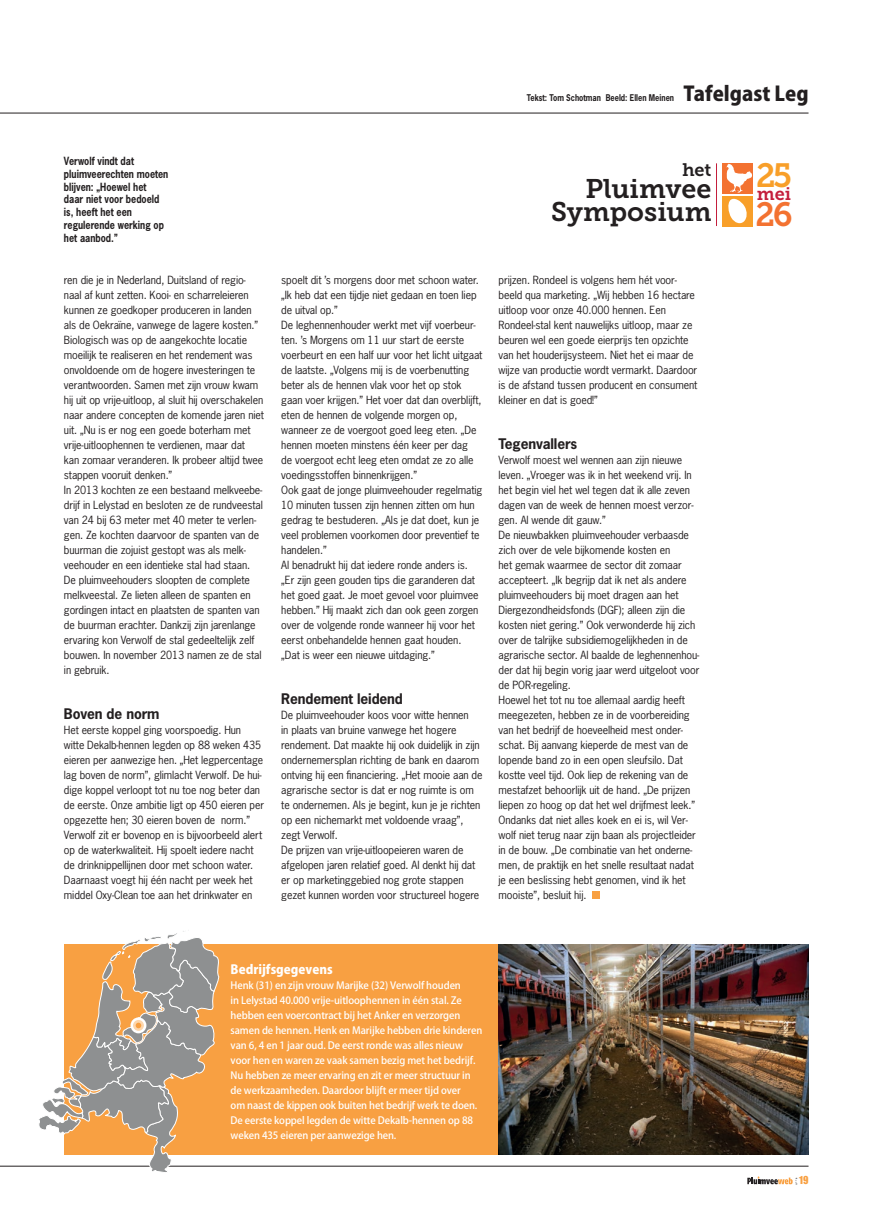
<style>
.page{position:relative;width:871px;height:1230px;background:#fff}
.page>*{position:absolute;margin:0;border:0;box-sizing:border-box;transform-origin:0 0}
.t1{font:33.5px "Museo Slab 700";color:#f37231}
.t2{font:26.88px/22.2px "Museo Slab 700";color:#231f20;text-align:right}
.t3{font:800 20px "Koz Go Pro";color:#231f20}
.t4{font:18px "Museo Slab 700";color:#c41e3c}
.t5{font:18px "Museo Slab 700";color:#231f20}
.t6{font:700 13.75px "News Gothic Std";letter-spacing:-.01em;color:#231f20}
.t7{font:800 12.5px "Koz Go Pro";color:#fff}
.t8{font:11.25px "Impact LT Std";color:#f8a042}
.t9{font:10.62px/15px "News Gothic Std";letter-spacing:-.01em;color:#231f20}
.t10{font:700 10.62px/12.8px "News Gothic Std";color:#231f20;scale:.85 1}
.t11{font:500 10px/15px "Koz Go Pro";letter-spacing:-.01em;color:#fff}
.t12{font:700 8.75px "News Gothic Std";color:#231f20;scale:.85 1}
</style>
<div class="page">
<hr style="left:0;top:1165px;width:808px;height:1px;background:#231f20">
<hr style="left:0;top:113px;width:808px;height:1px;background:#231f20">
<svg style="left:747px;top:1176px;width:49px;height:8px"></svg>
<div style="left:592px;top:891px;width:8px;height:8px;background:#f8a042"></div>
<div style="left:64px;top:944px;width:744px;height:210px;background:#f8a042"></div>
<img style="left:498px;top:944px;width:310px;height:210px">
<svg style="left:38px;top:931px;width:185px;height:241px"></svg>
<svg style="left:716px;top:163px;width:37px;height:64px"></svg>
<p class="t12" style="left:527px;top:91px;width:175px">Tekst: Tom Schotman Beeld: Ellen Meinen</p>
<h3 class="t3" style="left:683px;top:80px;width:127px">Tafelgast Leg</h3>
<p class="t10" style="left:64px;top:154px;width:124px">Verwolf vindt dat pluimveerechten moeten blijven: „Hoewel het daar niet voor bedoeld is, heeft het een regulerende werking op het aanbod.”</p>
<h3 class="t4" style="left:756px;top:184px;width:38px"><sup>25</sup>mei</h3>
<h3 class="t5" style="left:682px;top:160px;width:31px">het</h3>
<h2 class="t2" style="left:551px;top:178px;width:162px">Pluimvee<br>Symposium</h2>
<h1 class="t1" style="left:755px;top:195px;width:39px">26</h1>
<p class="t9" style="left:64px;top:272px;width:202px">ren die je in Nederland, Duitsland of regio&shy;naal af kunt zetten. Kooi- en scharreleieren kunnen ze goedkoper produceren in landen als de Oekraïne, vanwege de lagere kosten.” Biologisch was op de aangekochte locatie moeilijk te realiseren en het rendement was onvoldoende om de hogere investeringen te verantwoorden. Samen met zijn vrouw kwam hij uit op vrije-uitloop, al sluit hij overschakelen naar andere concepten de komende jaren niet uit. „Nu is er nog een goede boterham met vrije-uitloophennen te verdienen, maar dat<br>kan zomaar veranderen. Ik probeer altijd twee stappen vooruit denken.”<br>In 2013 kochten ze een bestaand melkveebe&shy;drijf in Lelystad en besloten ze de rundveestal van 24 bij 63 meter met 40 meter te verlen&shy;gen. Ze kochten daarvoor de spanten van de buurman die zojuist gestopt was als melk&shy;veehouder en een identieke stal had staan.<br>De pluimveehouders sloopten de complete melkveestal. Ze lieten alleen de spanten en gordingen intact en plaatsten de spanten van de buurman erachter. Dankzij zijn jarenlange ervaring kon Verwolf de stal gedeeltelijk zelf bouwen. In november 2013 namen ze de stal in gebruik.</p>
<p class="t6" style="left:64px;top:704px;width:97px">Boven de norm</p>
<p class="t9" style="left:64px;top:722px;width:201px">Het eerste koppel ging voorspoedig. Hun witte Dekalb-hennen legden op 88 weken 435 eieren per aanwezige hen. „Het legpercentage lag boven de norm”, glimlacht Verwolf. De hui&shy;dige koppel verloopt tot nu toe nog beter dan de eerste. Onze ambitie ligt op 450 eieren per opgezette hen; 30 eieren boven de norm.” Verwolf zit er bovenop en is bijvoorbeeld alert op de waterkwaliteit. Hij spoelt iedere nacht de drinknippellijnen door met schoon water.<br>Daarnaast voegt hij één nacht per week het middel Oxy-Clean toe aan het drinkwater en</p>
<p class="t9" style="left:281px;top:272px;width:203px">spoelt dit ’s morgens door met schoon water. „Ik heb dat een tijdje niet gedaan en toen liep de uitval op.”<br>De leghennenhouder werkt met vijf voerbeur&shy;ten. ’s Morgens om 11 uur start de eerste voerbeurt en een half uur voor het licht uitgaat de laatste. „Volgens mij is de voerbenutting beter als de hennen vlak voor het op stok gaan voer krijgen.” Het voer dat dan overblijft, eten de hennen de volgende morgen op, wanneer ze de voergoot goed leeg eten. „De hennen moeten minstens één keer per dag<br>de voergoot echt leeg eten omdat ze zo alle voedingsstoffen binnenkrijgen.”<br>Ook gaat de jonge pluimveehouder regelmatig 10 minuten tussen zijn hennen zitten om hun gedrag te bestuderen. „Als je dat doet, kun je veel problemen voorkomen door preventief te handelen.”<br>Al benadrukt hij dat iedere ronde anders is. „Er zijn geen gouden tips die garanderen dat het goed gaat. Je moet gevoel voor pluimvee hebben.” Hij maakt zich dan ook geen zorgen over de volgende ronde wanneer hij voor het eerst onbehandelde hennen gaat houden. „Dat is weer een nieuwe uitdaging.”</p>
<p class="t6" style="left:281px;top:689px;width:123px">Rendement leidend</p>
<p class="t9" style="left:281px;top:707px;width:203px">De pluimveehouder koos voor witte hennen<br>in plaats van bruine vanwege het hogere rendement. Dat maakte hij ook duidelijk in zijn ondernemersplan richting de bank en daarom ontving hij een financiering. „Het mooie aan de agrarische sector is dat er nog ruimte is om te ondernemen. Als je begint, kun je je richten op een nichemarkt met voldoende vraag”, zegt Verwolf.<br>De prijzen van vrije-uitloopeieren waren de afgelopen jaren relatief goed. Al denkt hij dat er op marketinggebied nog grote stappen gezet kunnen worden voor structureel hogere</p>
<p class="t9" style="left:498px;top:272px;width:200px">prijzen. Rondeel is volgens hem hét voor&shy;beeld qua marketing. „Wij hebben 16 hectare uitloop voor onze 40.000 hennen. Een Rondeel-stal kent nauwelijks uitloop, maar ze beuren wel een goede eierprijs ten opzichte van het houderijsysteem. Niet het ei maar de wijze van productie wordt vermarkt. Daardoor is de afstand tussen producent en consument kleiner en dat is goed!”</p>
<p class="t6" style="left:498px;top:434px;width:80px">Tegenvallers</p>
<p class="t9" style="left:498px;top:452px;width:202px">Verwolf moest wel wennen aan zijn nieuwe leven. „Vroeger was ik in het weekend vrij. In het begin viel het wel tegen dat ik alle zeven dagen van de week de hennen moest verzor&shy;gen. Al wende dit gauw.”<br>De nieuwbakken pluimveehouder verbaasde zich over de vele bijkomende kosten en<br>het gemak waarmee de sector dit zomaar accepteert. „Ik begrijp dat ik net als andere pluimveehouders bij moet dragen aan het Diergezondheidsfonds (DGF); alleen zijn die kosten niet gering.” Ook verwonderde hij zich over de talrijke subsidiemogelijkheden in de agrarische sector. Al baalde de leghennenhou&shy;der dat hij begin vorig jaar werd uitgeloot voor de POR-regeling.<br>Hoewel het tot nu toe allemaal aardig heeft meegezeten, hebben ze in de voorbereiding van het bedrijf de hoeveelheid mest onder&shy;schat. Bij aanvang kieperde de mest van de lopende band zo in een open sleufsilo. Dat kostte veel tijd. Ook liep de rekening van de mestafzet behoorlijk uit de hand. „De prijzen liepen zo hoog op dat het wel drijfmest leek.” Ondanks dat niet alles koek en ei is, wil Ver&shy;wolf niet terug naar zijn baan als projectleider in de bouw. „De combinatie van het onderne&shy;men, de praktijk en het snelle resultaat nadat je een beslissing hebt genomen, vind ik het mooiste”, besluit hij.</p>
<p class="t7" style="left:230px;top:961px;width:104px">Bedrijfsgegevens</p>
<p class="t11" style="left:230px;top:978px;width:253px">Henk (31) en zijn vrouw Marijke (32) Verwolf houden<br>in Lelystad 40.000 vrije-uitloophennen in één stal. Ze hebben een voercontract bij het Anker en verzorgen samen de hennen. Henk en Marijke hebben drie kinderen van 6, 4 en 1 jaar oud. De eerst ronde was alles nieuw voor hen en waren ze vaak samen bezig met het bedrijf.<br>Nu hebben ze meer ervaring en zit er meer structuur in de werkzaamheden. Daardoor blijft er meer tijd over<br>om naast de kippen ook buiten het bedrijf werk te doen.<br>De eerste koppel legden de witte Dekalb-hennen op 88 weken 435 eieren per aanwezige hen.</p>
<p class="t8" style="left:798px;top:1173px;width:11px">19</p>
</div>
